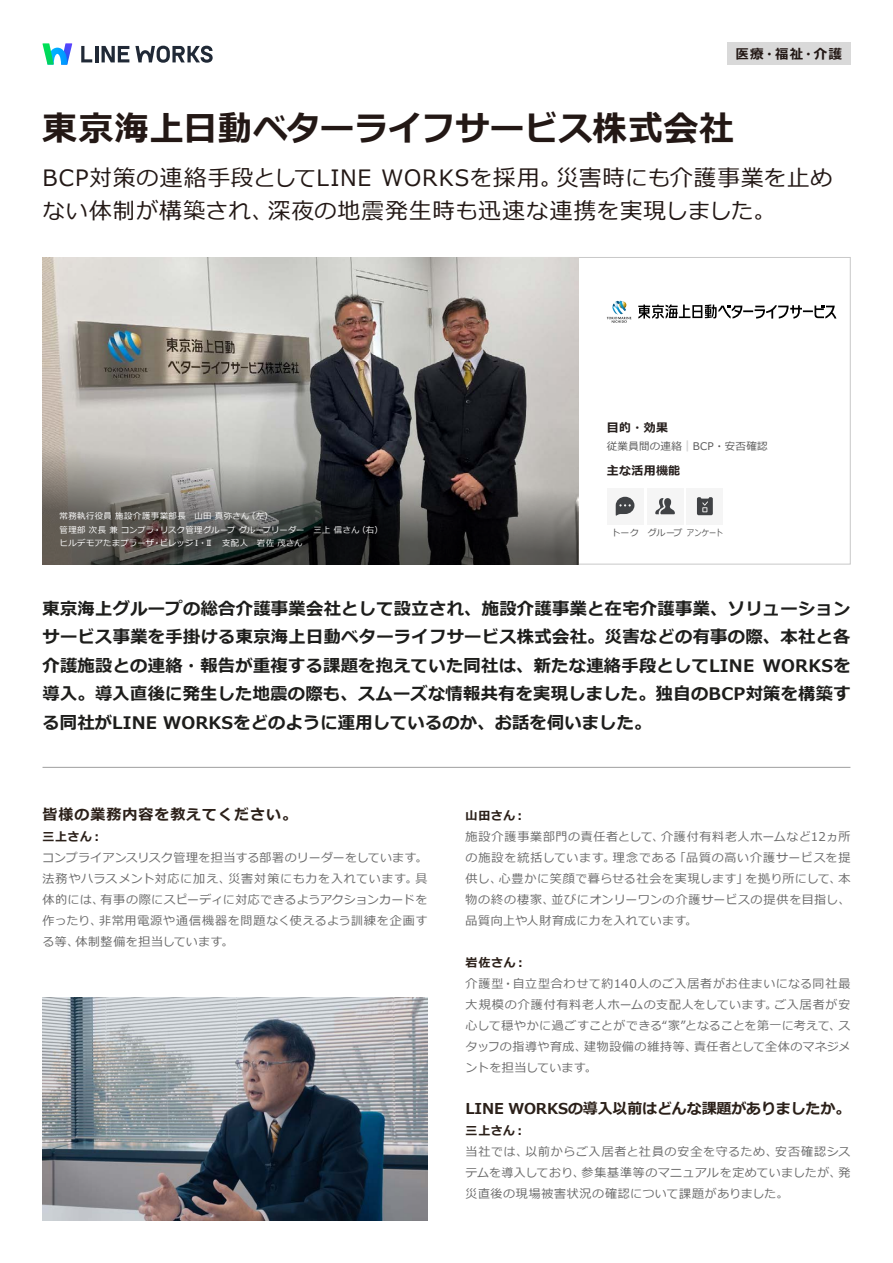
<style>
.page{position:relative;width:893px;height:1263px;background:#fff}
.page>*{position:absolute;margin:0;border:0;box-sizing:border-box;transform-origin:0 0}
.t1{font:700 34.5px "Meiryo";color:#231815}
.t2{font:22.5px/33px "Meiryo";letter-spacing:.035em;color:#231815}
.t3{font:700 17.25px/28.5px "Meiryo";letter-spacing:.015em;color:#1d1d1b;text-align:right}
.t4{font:700 15px "Meiryo";letter-spacing:-.01em;color:#2b2019}
.t5{font:700 15px "Meiryo";letter-spacing:.065em;color:#2b2019}
.t6{font:700 13.5px "Meiryo";color:#231815}
.t7{font:12px/21px "Meiryo";letter-spacing:.045em;color:#6a6a6a}
.t8{font:12px/21px "Meiryo";letter-spacing:.025em;color:#6a6a6a}
.t9{font:12px/21px "Meiryo";letter-spacing:.065em;color:#6a6a6a}
.t10{font:12px/21px "Meiryo";letter-spacing:.015em;color:#6a6a6a;text-align:right}
.t11{font:12px/21px "Meiryo";letter-spacing:.02em;color:#6a6a6a}
.t12{font:700 12px "Meiryo";letter-spacing:.04em;color:#2b2019}
.t13{font:12px "Meiryo";letter-spacing:.07em;color:#6a6a6a}
.t14{font:700 12px "Meiryo";letter-spacing:.025em;color:#251e1c}
.t15{font:12px "Meiryo";letter-spacing:.01em;color:#6a6a6a}
.t16{font:10.5px "Meiryo";letter-spacing:.025em;color:#585858}
.t17{font:9px "Meiryo";letter-spacing:.025em;color:#585858}
.t18{font:9px "Meiryo";letter-spacing:.025em;color:#585858;scale:.8 1}
.t19{font:8.4px "Meiryo";letter-spacing:.045em;color:#fff}
.t20{font:8.4px "Meiryo";letter-spacing:.015em;color:#fff}
.t21{font:8.4px "Meiryo";letter-spacing:.025em;color:#fff}
.s1{font-size:10.05px;color:#dcdcdc}
</style>
<div class="page">
<svg style="left:42px;top:43px;width:30px;height:22px"></svg>
<svg style="left:81px;top:46px;width:11px;height:16px"></svg>
<hr style="left:95px;top:46px;width:4px;height:16px;background:#202936">
<svg style="left:102px;top:46px;width:27px;height:16px"></svg>
<svg style="left:135px;top:46px;width:78px;height:17px"></svg>
<img style="left:43px;top:257px;width:535px;height:167px">
<div style="left:727px;top:43px;width:123px;height:22px;background:#d9d9d9"></div>
<img style="left:612px;top:301px;width:15px;height:13px">
<svg style="left:607px;top:317px;width:24px;height:6px"></svg>
<svg style="left:638px;top:304px;width:198px;height:15px"></svg>
<hr style="left:43px;top:767px;width:807px;height:1px;background:#9e9e9e">
<img style="left:43px;top:997px;width:384px;height:223px">
<div style="left:607px;top:488px;width:36px;height:36px;background:#f5f5f5"></div>
<svg style="left:616px;top:497px;width:18px;height:19px"></svg>
<div style="left:647px;top:488px;width:36px;height:36px;background:#f5f5f5"></div>
<svg style="left:655px;top:498px;width:20px;height:16px"></svg>
<div style="left:687px;top:488px;width:36px;height:36px;background:#f5f5f5"></div>
<svg style="left:697px;top:497px;width:16px;height:18px"></svg>
<svg style="left:43px;top:424px;width:535px;height:140px;background:#636260"></svg>
<p class="t6" style="left:735px;top:44px;width:108px">医療・福祉・介護</p>
<h1 class="t1" style="left:43px;top:104px;width:692px">東京海上日動ベターライフサービス株式会社</h1>
<h2 class="t2" style="left:556px;top:162px;width:278px">災害時にも介護事業を止め</h2>
<h2 class="t2" style="left:268px;top:162px;width:510px;text-indent:-226px">BCP対策の連絡手段としてLINE WORKSを採用。<br>深夜の地震発生時も迅速な連携を実現しました。</h2>
<h2 class="t2" style="left:43px;top:195px;width:233px">ない体制が構築され、</h2>
<p class="t19" style="left:247px;top:510px;width:27px">（左(</p>
<p class="t19" style="left:60px;top:510px;width:191px">常務執行役員施設介護事業部長　山田真弥さん</p>
<p class="t20" style="left:160px;top:524px;width:201px">リスク管理グループグループリーダー　三上信さん</p>
<p class="t19" style="left:60px;top:524px;width:104px">管理部次長兼コンプラ・</p>
<p class="t19" style="left:357px;top:524px;width:27px">（右(</p>
<p class="t21" style="left:60px;top:537px;width:96px">ヒルデモアたまプラーザ</p>
<p class="t19" style="left:160px;top:537px;width:42px">ビレッジⅠ</p>
<p class="t19" style="left:205px;top:537px;width:99px">Ⅱ　支配人　岩佐茂さん</p>
<p class="t19" style="left:153px;top:537px;width:10px">・</p>
<p class="t19" style="left:198px;top:537px;width:10px">・</p>
<p class="t14" style="left:607px;top:419px;width:63px">目的・効果</p>
<p class="t16" style="left:607px;top:439px;width:162px">従業員間の連絡<span class="s1">｜</span>BCP・安否確認</p>
<p class="t14" style="left:607px;top:462px;width:75px">主な活用機能</p>
<p class="t17" style="left:611px;top:526px;width:29px">トーク</p>
<p class="t17" style="left:648px;top:526px;width:36px">グループ</p>
<p class="t18" style="left:687px;top:526px;width:46px">アンケート</p>
<h3 class="t3" style="left:43px;top:595px;width:810px">東京海上グループの総合介護事業会社として設立され、施設介護事業と在宅介護事業、ソリューションサービス事業を手掛ける東京海上日動ベターライフサービス株式会社。災害などの有事の際、本社と各<br>WORKSを</h3>
<h3 class="t3" style="left:43px;top:652px;width:810px;text-align:left">介護施設との連絡・報告が重複する課題を抱えていた同社は、新たな連絡手段としてLINE<br>導入。導入直後に発生した地震の際も、スムーズな情報共有を実現しました。独自のBCP対策を構築する同社がLINE WORKSをどのように運用しているのか、お話を伺いました。</h3>
<p class="t5" style="left:43px;top:804px;width:256px">皆様の業務内容を教えてください。</p>
<p class="t12" style="left:43px;top:828px;width:62px">三上さん：</p>
<p class="t10" style="left:43px;top:848px;width:386px">コンプライアンスリスク管理を担当する部署のリーダーをしています。具</p>
<p class="t8" style="left:100px;top:869px;width:328px;text-indent:-58px">法務やハラスメント対応に加え、<br>有事の際にスピーディに対応できるようアクションカードを</p>
<p class="t7" style="left:228px;top:869px;width:191px">災害対策にも力を入れています。</p>
<p class="t9" style="left:99px;top:890px;width:330px;text-indent:-57px">体的には、<br>非常用電源や通信機器を問題なく使えるよう訓練を企画す</p>
<p class="t7" style="left:75px;top:911px;width:159px;text-indent:-33px">作ったり、<br>体制整備を担当しています。</p>
<p class="t7" style="left:43px;top:932px;width:38px">る等、</p>
<p class="t12" style="left:466px;top:807px;width:62px">山田さん：</p>
<p class="t7" style="left:661px;top:827px;width:191px">介護付有料老人ホームなど12ヵ所</p>
<p class="t9" style="left:466px;top:827px;width:200px">施設介護事業部門の責任者として、</p>
<p class="t13" style="left:674px;top:850px;width:178px">「品質の高い介護サービスを提</p>
<p class="t9" style="left:466px;top:848px;width:151px">の施設を統括しています。</p>
<p class="t7" style="left:613px;top:848px;width:65px">理念である</p>
<p class="t7" style="left:499px;top:869px;width:250px">心豊かに笑顔で暮らせる社会を実現します」</p>
<p class="t15" style="left:746px;top:871px;width:97px">を拠り所にして、</p>
<p class="t7" style="left:466px;top:869px;width:38px">供し、</p>
<p class="t7" style="left:838px;top:869px;width:13px">本</p>
<p class="t7" style="left:551px;top:890px;width:300px">並びにオンリーワンの介護サービスの提供を目指し、</p>
<p class="t7" style="left:466px;top:890px;width:233px">物の終の棲家、<br>品質向上や人財育成に力を入れています。</p>
<p class="t12" style="left:466px;top:954px;width:62px">岩佐さん：</p>
<p class="t7" style="left:466px;top:974px;width:386px;text-align:right">介護型・自立型合わせて約140人のご入居者がお住まいになる同社最ご入居者が安</p>
<p class="t9" style="left:466px;top:995px;width:313px">大規模の介護付有料老人ホームの支配人をしています。</p>
<p class="t8" style="left:694px;top:1016px;width:158px;text-indent:-229px">心して穏やかに過ごすことができる家“ ”となることを第一に考えて、責任者として全体のマネジメ</p>
<p class="t7" style="left:838px;top:1016px;width:13px">ス</p>
<p class="t7" style="left:584px;top:1037px;width:115px">建物設備の維持等、</p>
<p class="t11" style="left:466px;top:1037px;width:133px">タッフの指導や育成、ントを担当しています。</p>
<p class="t4" style="left:466px;top:1098px;width:386px">LINE WORKSの導入以前はどんな課題がありましたか。</p>
<p class="t12" style="left:466px;top:1122px;width:62px">三上さん：</p>
<p class="t7" style="left:775px;top:1142px;width:77px">安否確認シス</p>
<p class="t7" style="left:525px;top:1142px;width:254px">以前からご入居者と社員の安全を守るため、</p>
<p class="t7" style="left:466px;top:1142px;width:64px">当社では、</p>
<p class="t7" style="left:581px;top:1163px;width:261px">参集基準等のマニュアルを定めていましたが、</p>
<p class="t7" style="left:466px;top:1163px;width:324px">テムを導入しており、<br>災直後の現場被害状況の確認について課題がありました。</p>
<p class="t7" style="left:838px;top:1163px;width:13px">発</p>
</div>
